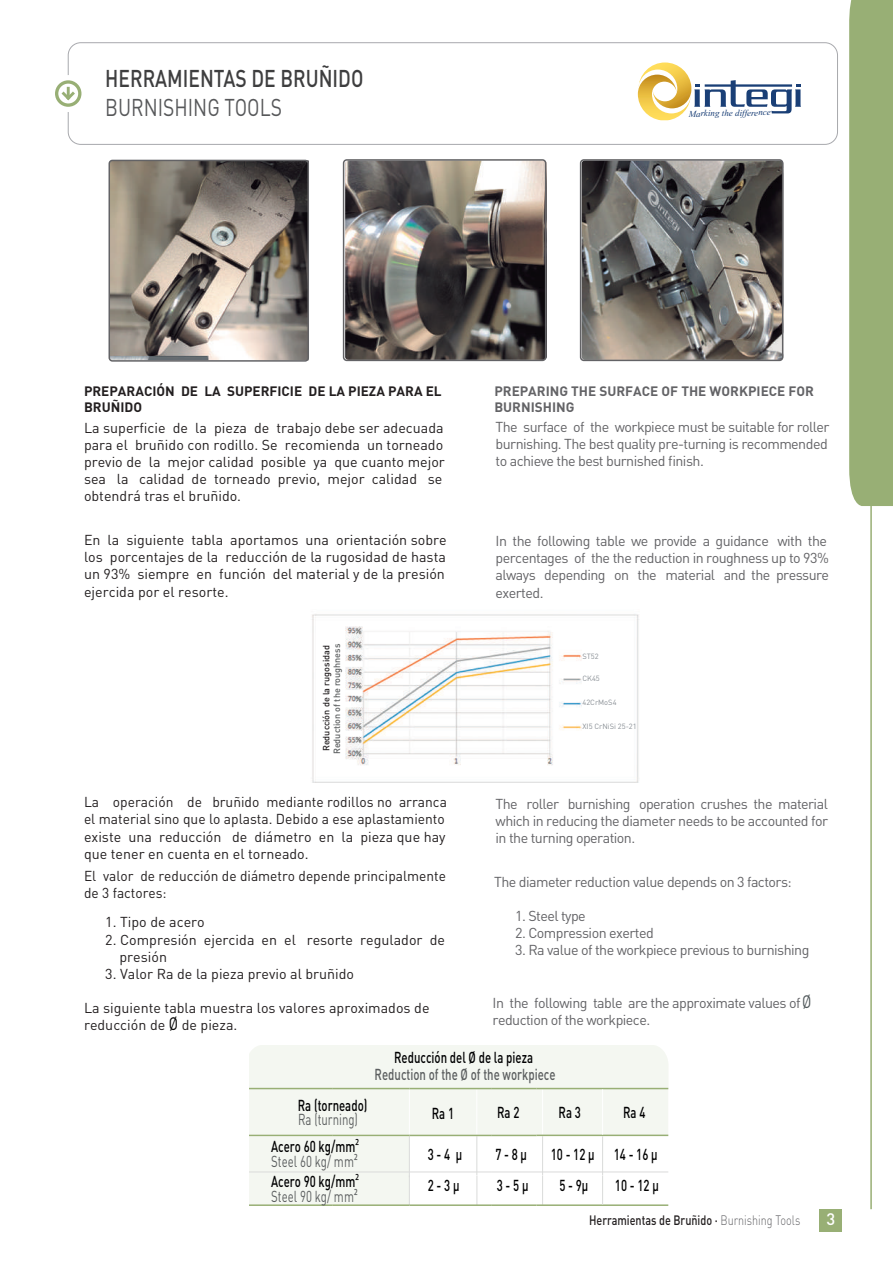
<style>
.page{position:relative;width:893px;height:1263px;background:#fff}
.page>*{position:absolute;margin:0;border:0;box-sizing:border-box;transform-origin:0 0}
.t1{font:500 24px "DIN Pro";color:#3e3e3f;scale:.8 1}
.t2{font:24px "DIN Pro";color:#57585a;scale:.8 1}
.t3{font:500 16.5px "DIN Pro";color:#fff}
.t4{font:500 15.75px/14.9px "DIN Pro";color:#000001;scale:.73 1}
.t5{font:500 15.75px "DIN Pro";color:#5b5e5f;scale:.73 1}
.t6{font:15.75px "DIN Pro";color:#5b5e5f;scale:.73 1}
.t7{font:14.25px/17.1px "DIN Pro";color:#231f20}
.t8{font:14.25px/17.1px "DIN Pro";letter-spacing:-.04em;color:#636366}
.t9{font:14.25px/17.1px "DIN Pro";color:#231f20;scale:.96 1}
.t10{font:700 13.5px/16.2px "DIN Pro";color:#231f20}
.t11{font:700 13.5px/16.2px "DIN Pro";color:#636366}
.t12{font:500 13.5px "DIN Pro";color:#231f20;scale:.8 1}
.t13{font:italic 9.15px "Times New Roman";color:#1a3f76}
.t14{font:500 9px "DIN Pro";color:#5b5e5f}
.t15{font:500 9px "DIN Pro";color:#231f20}
.t16{font:7.5px "DIN Pro";color:#888e94}
.s1{font-size:17.85px;color:#4f5759}
.s2{font-size:17.85px;color:#000001}
.s3{font-family:"Myriad Pro";font-weight:400}
.s4{font-weight:400;color:#5b5e5f}
.s5{font-family:"Myriad Pro";font-weight:400;color:#5b5e5f}
.s6{font-weight:300;color:#636366}
</style>
<div class="page">
<img style="left:312px;top:614px;width:327px;height:169px">
<div style="left:68px;top:43px;width:770px;height:102px;border:1px solid #a8a9ad;border-radius:13px"></div>
<div style="left:849px;top:0;width:44px;height:506px;background:#98af75"></div>
<div style="left:820px;top:1209px;width:22px;height:22px;background:#98af75"></div>
<div style="left:50px;top:75px;width:37px;height:37px;background:#fff;border-radius:50%"></div>
<svg style="left:59px;top:87px;width:18px;height:16px"></svg>
<div style="left:55px;top:80px;width:26px;height:27px;border:3px solid #98af75;border-radius:50%"></div>
<hr style="left:870px;top:156px;width:2px;height:1053px;background:#98af75">
<svg style="left:638px;top:62px;width:163px;height:58px"></svg>
<img style="left:346px;top:161px;width:201px;height:198px">
<img style="left:583px;top:162px;width:197px;height:196px">
<svg style="left:108px;top:159px;width:201px;height:203px;background:#8e867e"></svg>
<div style="left:343px;top:159px;width:203px;height:202px;border:2px solid #636366;border-radius:3px"></div>
<div style="left:580px;top:159px;width:203px;height:202px;border:2px solid #636366;border-radius:3px"></div>
<div style="left:249px;top:1045px;width:420px;height:43px;background:#f4f7f1"></div>
<svg style="left:249px;top:1089px;width:420px;height:115px;fill:#f4f7f1"></svg>
<hr style="left:409px;top:1136px;width:1px;height:41px;background:#dadbda">
<hr style="left:477px;top:1136px;width:1px;height:39px;background:#dadbda">
<hr style="left:542px;top:1136px;width:1px;height:39px;background:#dadbda">
<hr style="left:409px;top:1175px;width:1px;height:30px;background:#dadbda">
<hr style="left:477px;top:1175px;width:1px;height:30px;background:#dadbda">
<hr style="left:542px;top:1175px;width:1px;height:30px;background:#dadbda">
<hr style="left:409px;top:1089px;width:1px;height:45px;background:#fff">
<hr style="left:477px;top:1089px;width:1px;height:45px;background:#fff">
<hr style="left:542px;top:1089px;width:1px;height:45px;background:#fff">
<hr style="left:249px;top:1172px;width:84px;height:1px;background:#dadbda">
<hr style="left:333px;top:1172px;width:76px;height:1px;background:#dadbda">
<hr style="left:409px;top:1172px;width:83px;height:1px;background:#dadbda">
<hr style="left:492px;top:1172px;width:177px;height:1px;background:#dadbda">
<hr style="left:249px;top:1088px;width:84px;height:1px;background:#98af75">
<hr style="left:333px;top:1088px;width:76px;height:1px;background:#98af75">
<hr style="left:409px;top:1088px;width:83px;height:1px;background:#98af75">
<hr style="left:492px;top:1088px;width:45px;height:1px;background:#98af75">
<hr style="left:537px;top:1088px;width:132px;height:1px;background:#98af75">
<hr style="left:249px;top:1135px;width:84px;height:1px;background:#98af75">
<hr style="left:333px;top:1135px;width:76px;height:1px;background:#98af75">
<hr style="left:409px;top:1135px;width:83px;height:1px;background:#98af75">
<hr style="left:492px;top:1135px;width:45px;height:1px;background:#98af75">
<hr style="left:537px;top:1134px;width:132px;height:2px;background:#98af75">
<hr style="left:249px;top:1204px;width:84px;height:2px;background:#98af75">
<hr style="left:333px;top:1204px;width:76px;height:2px;background:#98af75">
<hr style="left:409px;top:1204px;width:83px;height:2px;background:#98af75">
<hr style="left:492px;top:1204px;width:45px;height:2px;background:#98af75">
<hr style="left:537px;top:1204px;width:132px;height:2px;background:#98af75">
<hr style="left:602px;top:1136px;width:1px;height:39px;background:#dadbda">
<hr style="left:602px;top:1175px;width:1px;height:30px;background:#dadbda">
<hr style="left:602px;top:1089px;width:1px;height:45px;background:#fff">
<h1 class="t1" style="left:105px;top:62px;width:324px">HERRAMIENTAS DE BRUÑIDO</h1>
<h1 class="t2" style="left:105px;top:91px;width:222px">BURNISHING TOOLS</h1>
<p class="t13" style="left:688px;top:109px;width:84px;rotate:-1deg">Marking the difference</p>
<p class="t10" style="left:84px;top:382px;width:359px">PREPARACIÓN DE LA SUPERFICIE DE LA PIEZA PARA EL<br>BRUÑIDO</p>
<p class="t7" style="left:84px;top:418px;width:362px">La superficie de la pieza de trabajo debe ser adecuada para el bruñido con rodillo. Se recomienda un torneado previo de la mejor calidad posible ya que cuanto mejor sea la calidad de torneado previo, mejor calidad se obtendrá tras el bruñido.</p>
<p class="t7" style="left:84px;top:531px;width:364px">En la siguiente tabla aportamos una orientación sobre los porcentajes de la reducción de la rugosidad de hasta un 93% siempre en función del material y de la presión ejercida por el resorte.</p>
<p class="t15" style="left:320px;top:751px;width:108px;rotate:-90deg">R ccude i ó n ed a l sogur i d da</p>
<p class="t14" style="left:331px;top:754px;width:112px;rotate:-90deg">R t cude i o n eh t f o ssenhguo r</p>
<p class="t11" style="left:494px;top:382px;width:321px">PREPARING THE SURFACE OF THE WORKPIECE FOR<br>BURNISHING</p>
<p class="t8" style="left:495px;top:418px;width:336px">The surface of the workpiece must be suitable for roller burnishing. The best quality pre-turning is recommended to achieve the best burnished finish.</p>
<p class="t8" style="left:495px;top:532px;width:335px">In the following table we provide a guidance with the percentages of the the reduction in roughness up to 93% always depending on the material and the pressure exerted.</p>
<p class="t16" style="left:582px;top:651px;width:18px">ST52</p>
<p class="t16" style="left:582px;top:673px;width:19px">CK45</p>
<p class="t16" style="left:582px;top:697px;width:36px">42CrMoS4</p>
<p class="t16" style="left:582px;top:721px;width:56px">XI5 CrNiSi 25-21</p>
<p class="t7" style="left:84px;top:793px;width:364px">La operación de bruñido mediante rodillos no arranca el material sino que lo aplasta. Debido a ese aplastamiento</p>
<p class="t8" style="left:496px;top:794px;width:334px;text-align:justify">The roller burnishing operation crushes the material which in reducing the diameter needs to be accounted for in the turning operation.</p>
<p class="t8" style="left:494px;top:872px;width:299px">The diameter reduction value depends on 3 factors:</p>
<p class="t8" style="left:515px;top:907px;width:72px">1. Steel type</p>
<p class="t8" style="left:515px;top:924px;width:140px">2. Compression exerted</p>
<p class="t8" style="left:515px;top:941px;width:296px">3. Ra value of the workpiece previous to burnishing</p>
<p class="t8" style="left:492px;top:994px;width:320px">In the following table are the approximate values of <span class="s1">Ø </span>reduction of the workpiece.</p>
<p class="t5" style="left:375px;top:1063px;width:249px">Reduction of the Ø of the workpiece</p>
<p class="t7" style="left:84px;top:828px;width:363px">existe una reducción de diámetro en la pieza que hay que tener en cuenta en el torneado.</p>
<p class="t9" style="left:84px;top:866px;width:379px">El valor de reducción de diámetro depende principalmente de 3 factores:</p>
<p class="t7" style="left:105px;top:913px;width:101px">1. Tipo de acero</p>
<p class="t7" style="left:119px;top:930px;width:327px;text-indent:-14px">2. Compresión ejercida en el resorte regulador de presión</p>
<p class="t7" style="left:105px;top:964px;width:250px">3. Valor Ra de la pieza previo al bruñido</p>
<p class="t7" style="left:84px;top:999px;width:347px">La siguiente tabla muestra los valores aproximados de reducción de <span class="s2">Ø</span> de pieza.</p>
<p class="t4" style="left:394px;top:1049px;width:192px">Reducción del Ø de la pieza</p>
<p class="t4" style="left:298px;top:1097px;width:97px">Ra (torneado)</p>
<p class="t6" style="left:298px;top:1109px;width:84px">Ra (turning)</p>
<p class="t4" style="left:432px;top:1105px;width:32px">Ra 1</p>
<p class="t4" style="left:497px;top:1104px;width:32px">Ra 2</p>
<p class="t4" style="left:271px;top:1138px;width:122px">Acero 60 kg/mm<span class="s3">²<br></span><span class="s4">Steel 60 kg/ mm</span><span class="s5">²</span></p>
<p class="t4" style="left:271px;top:1173px;width:122px">Acero 90 kg/mm<span class="s3">²<br></span><span class="s4">Steel 90 kg/ mm</span><span class="s5">²</span></p>
<p class="t4" style="left:559px;top:1104px;width:32px">Ra 3</p>
<p class="t4" style="left:623px;top:1104px;width:32px">Ra 4</p>
<p class="t4" style="left:428px;top:1146px;width:49px">3 - 4 µ</p>
<p class="t4" style="left:495px;top:1146px;width:45px">7 - 8 µ</p>
<p class="t4" style="left:551px;top:1147px;width:148px">10 - 12 µ 14 - 16 µ</p>
<p class="t4" style="left:428px;top:1177px;width:45px">2 - 3 µ</p>
<p class="t4" style="left:497px;top:1177px;width:45px">3 - 5 µ</p>
<p class="t4" style="left:559px;top:1178px;width:41px">5 - 9µ</p>
<p class="t4" style="left:615px;top:1178px;width:62px">10 - 12 µ</p>
<p class="t12" style="left:589px;top:1211px;width:266px">Herramientas de Bruñido · <span class="s6">Burnishing Tools</span></p>
<p class="t3" style="left:826px;top:1208px;width:10px">3</p>
</div>
